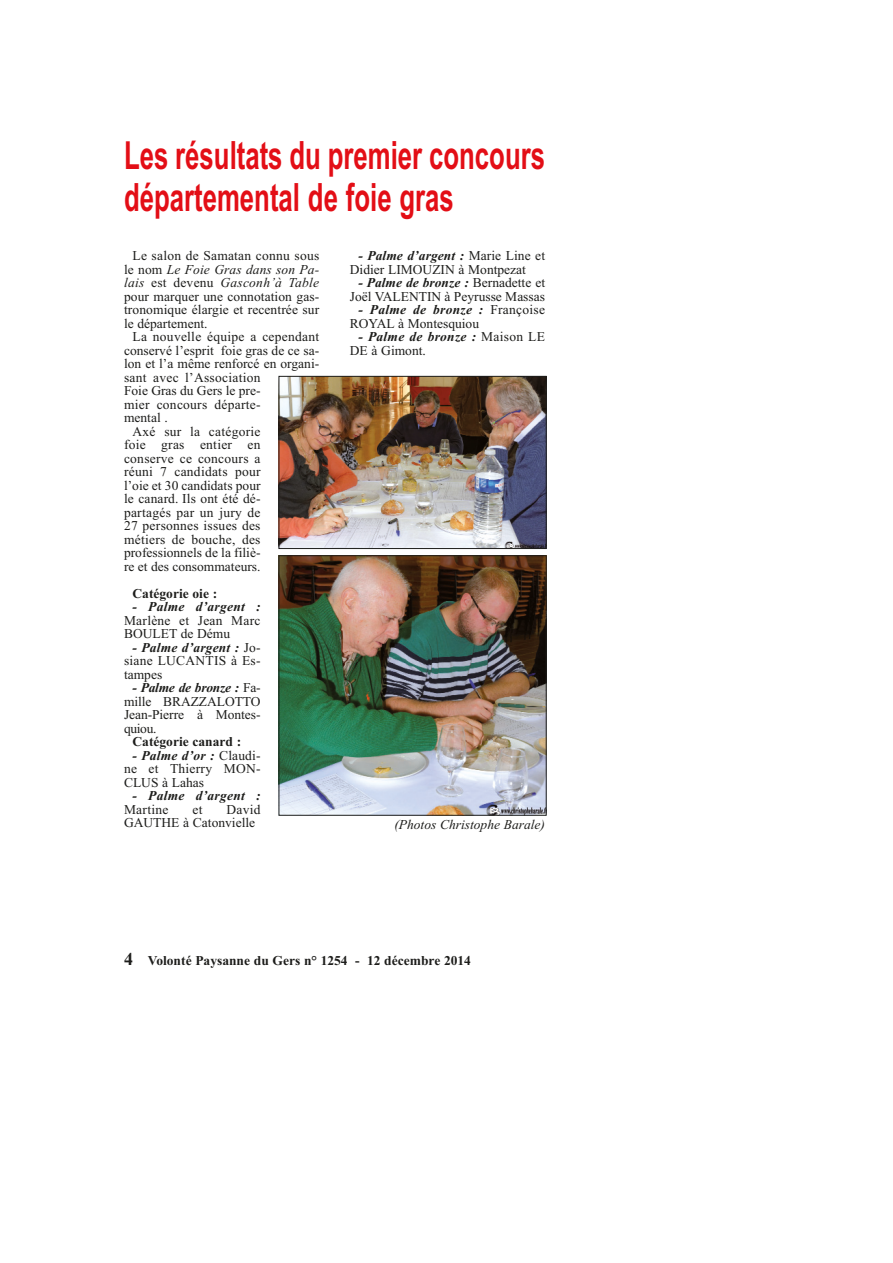
<style>
.page{position:relative;width:893px;height:1263px;background:#fff}
.page>*{position:absolute;margin:0;border:0;box-sizing:border-box;transform-origin:0 0}
.t1{font:700 39px/42px "Arial";color:#e30e16;scale:.66 1}
.t2{font:13.5px/13.5px "Times New Roman";color:#1d1d1b;text-align:justify}
.t3{font:13.5px/13.5px "Times New Roman";letter-spacing:.02em;color:#1d1d1b}
.t4{font:700 13.5px "Times New Roman";color:#1d1d1b}
.t5{font:italic 700 13.5px "Times New Roman";letter-spacing:.02em;color:#1d1d1b}
.t6{font:italic 13.5px "Times New Roman";color:#1d1d1b}
.s1{font-style:italic}
.s2{font-weight:700;font-style:italic}
.s3{font-size:18px}
</style>
<div class="page">
<img style="left:280px;top:378px;width:264px;height:169px">
<div style="left:278px;top:376px;width:268px;height:173px;border:1px solid #1d1d1b"></div>
<img style="left:280px;top:557px;width:264px;height:257px">
<div style="left:278px;top:555px;width:268px;height:261px;border:1px solid #1d1d1b"></div>
<h1 class="t1" style="left:124px;top:138px;width:639px">Les résultats du premier concours départemental de foie gras</h1>
<p class="t2" style="left:124px;top:250px;width:197px;text-indent:9px">Le salon de Samatan connu sous le nom <span class="s1">Le Foie Gras dans son Pa&shy;lais</span> est devenu <span class="s1">Gasconh’à Table </span>pour marquer une connotation gas&shy;tronomique élargie et recentrée sur le département.</p>
<p class="t3" style="left:132px;top:331px;width:188px">La nouvelle équipe a cependant</p>
<p class="t2" style="left:124px;top:345px;width:197px">conservé l’esprit foie gras de ce sa-</p>
<p class="t2" style="left:124px;top:358px;width:197px">lon et l’a même renforcé en organi-</p>
<p class="t3" style="left:124px;top:372px;width:138px">sant avec l’Association</p>
<p class="t2" style="left:124px;top:385px;width:138px">Foie Gras du Gers le pre-</p>
<p class="t3" style="left:124px;top:399px;width:138px">mier concours départe-</p>
<p class="t2" style="left:124px;top:412px;width:45px">mental .</p>
<p class="t3" style="left:132px;top:426px;width:129px">Axé sur la catégorie</p>
<p class="t3" style="left:124px;top:439px;width:138px">foie gras entier en</p>
<p class="t3" style="left:124px;top:453px;width:138px">conserve ce concours a</p>
<p class="t3" style="left:124px;top:466px;width:138px">réuni 7 candidats pour</p>
<p class="t2" style="left:124px;top:480px;width:138px">l’oie et 30 candidats pour</p>
<p class="t2" style="left:124px;top:493px;width:138px">le canard. Ils ont été dé-</p>
<p class="t3" style="left:124px;top:507px;width:138px">partagés par un jury de</p>
<p class="t3" style="left:124px;top:520px;width:138px">27 personnes issues des</p>
<p class="t3" style="left:124px;top:534px;width:138px">métiers de bouche, des</p>
<p class="t2" style="left:124px;top:547px;width:138px">professionnels de la filiè-</p>
<p class="t2" style="left:124px;top:561px;width:138px">re et des consommateurs.</p>
<p class="t4" style="left:132px;top:589px;width:86px">Catégorie oie :</p>
<p class="t5" style="left:132px;top:602px;width:129px">- Palme d’argent :</p>
<p class="t3" style="left:124px;top:615px;width:138px">Marlène et Jean Marc<br>BOULET de Dému</p>
<p class="t2" style="left:124px;top:642px;width:138px;text-indent:9px"><span class="s2">- Palme d’argent :</span> Jo&shy;siane LUCANTIS à Es&shy;tampes</p>
<p class="t2" style="left:124px;top:682px;width:138px;text-indent:9px"><span class="s2">- Palme de bronze :</span> Fa&shy;mille BRAZZALOTTO Jean-Pierre à Montes&shy;quiou.</p>
<p class="t4" style="left:132px;top:737px;width:110px">Catégorie canard :</p>
<p class="t2" style="left:124px;top:750px;width:138px;text-indent:9px"><span class="s2">- Palme d’or :</span> Claudi&shy;ne et Thierry MON-CLUS à Lahas</p>
<p class="t5" style="left:132px;top:791px;width:129px">- Palme d’argent :</p>
<p class="t3" style="left:124px;top:804px;width:46px">Martine</p>
<p class="t2" style="left:192px;top:804px;width:12px">et</p>
<p class="t2" style="left:350px;top:250px;width:197px;text-indent:9px"><span class="s2">- Palme d’argent :</span> Marie Line et<br>Didier LIMOUZIN à Montpezat</p>
<p class="t2" style="left:350px;top:277px;width:197px;text-align:right"><span class="s2">- Palme de bronze :</span> Bernadette et<br>Joël VALENTIN à Peyrusse Massas</p>
<p class="t2" style="left:350px;top:304px;width:197px;text-indent:9px"><span class="s2">- Palme de bronze :</span> Françoise<br>ROYAL à Montesquiou</p>
<p class="t2" style="left:350px;top:331px;width:197px;text-indent:9px"><span class="s2">- Palme de bronze :</span> Maison LE<br>DE à Gimont.</p>
<p class="t2" style="left:124px;top:804px;width:138px;text-indent:102px">David<br>GAUTHE à Catonvielle</p>
<p class="t6" style="left:394px;top:820px;width:152px">(Photos Christophe Barale)</p>
<p class="t4" style="left:124px;top:956px;width:348px"><span class="s3">4</span> Volonté Paysanne du Gers n° 1254 - 12 décembre 2014</p>
</div>
